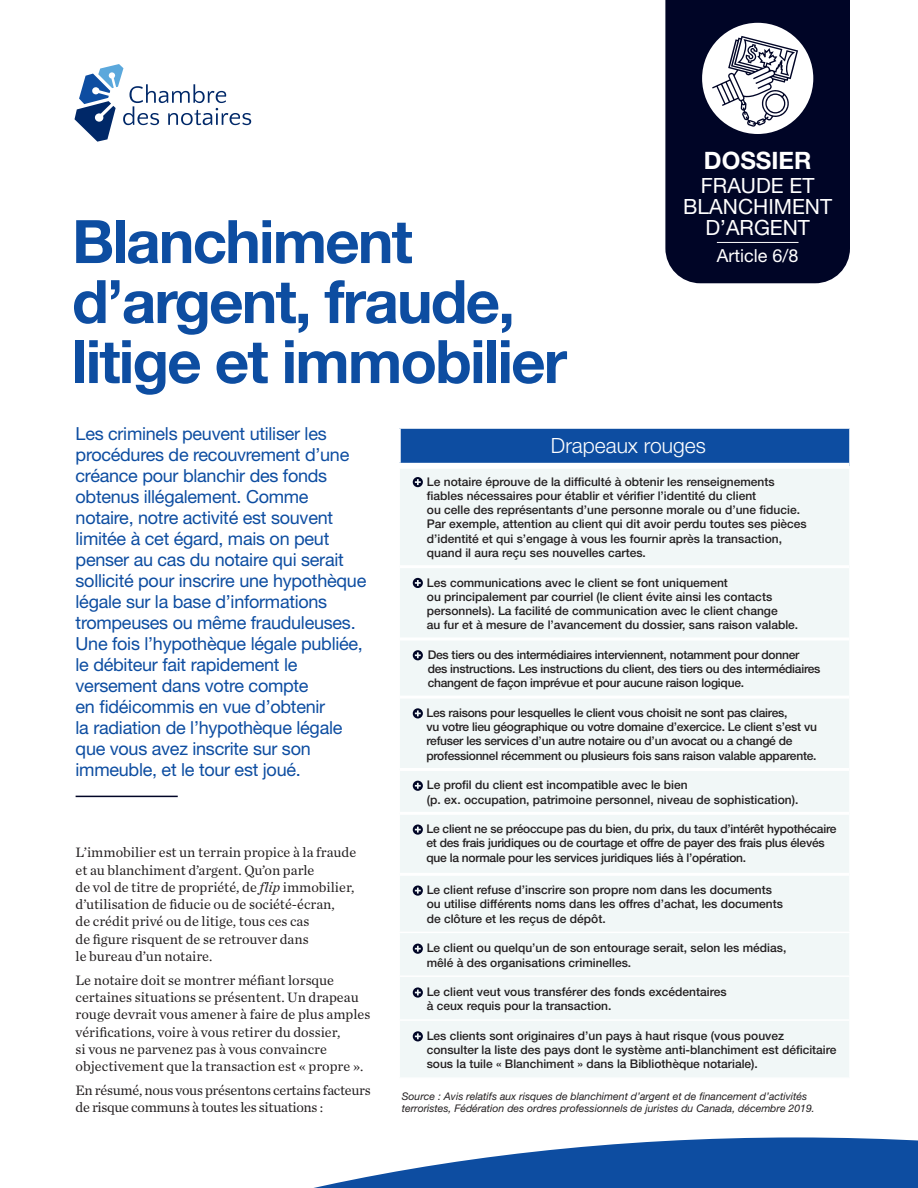
<style>
.page{position:relative;width:918px;height:1188px;background:#fff}
.page>*{position:absolute;margin:0;border:0;box-sizing:border-box;transform-origin:0 0}
._01-Titre_Lead_Helv{font:700 60px/60px "Helvetica Neue";letter-spacing:-.03em;color:#0d4da1}
._02-Texte_encadré_ro{font:700 24px "Helvetica Neue LT Std";color:#fff}
._02-Texte_encadré_ro-2{font:21px/21px "Helvetica Neue LT Std";color:#fff;text-align:center}
._02-Texte_encadré_ro-3{font:300 21px "Helvetica Neue LT Std";color:#fff}
._00-Texte_intro{font:18px/21px "Helvetica Neue LT Std";letter-spacing:-.015em;color:#0d4da1}
._02-Texte_encadré_ro-4{font:18px "Helvetica Neue LT Std";color:#fff}
._00-Texte_courant_dr{font:14.25px/17.2px "Chronicle Text G1";color:#231f20}
._00-Texte_courant_dr-2{font:14.25px/17.2px "Chronicle Text G1";letter-spacing:-.02em;color:#231f20}
._02-Texte_encadré_ro-5{font:500 12px/14.2px "Helvetica Neue LT Std";color:#231f20}
._02-Texte_encadré_ro-6{font:500 12px/14.2px "Helvetica Neue LT Std";letter-spacing:-.02em;color:#231f20}
._00-Sources{font:italic 10.5px/12px "Helvetica Neue LT Std";color:#231f20}
.s1{font-style:italic}
</style>
<div class="page">
<svg style="left:314px;top:1137px;width:604px;height:51px"></svg>
<svg style="left:75px;top:64px;width:176px;height:78px"></svg>
<hr style="left:76px;top:796px;width:102px;height:1px;background:#000526">
<div style="left:665px;top:0;width:185px;height:283px;background:#000526"></div>
<hr style="left:717px;top:242px;width:82px;height:1px;background:#fff">
<div style="left:702px;top:23px;width:111px;height:111px;background:#fff;border-radius:50%"></div>
<svg style="left:712px;top:36px;width:86px;height:91px"></svg>
<div style="left:399px;top:428px;width:451px;height:38px;background:#0d4da1"></div>
<div style="left:400px;top:469px;width:449px;height:608px;background:#f1f7f7"></div>
<hr style="left:398px;top:427px;width:453px;height:2px;background:#fff">
<hr style="left:849px;top:429px;width:2px;height:37px;background:#fff">
<hr style="left:398px;top:429px;width:3px;height:34px;background:#fff">
<hr style="left:398px;top:932px;width:453px;height:1px;background:#fff">
<hr style="left:398px;top:975px;width:453px;height:2px;background:#fff">
<hr style="left:398px;top:1019px;width:453px;height:2px;background:#fff">
<hr style="left:400px;top:565px;width:449px;height:3px;background:#fff">
<hr style="left:400px;top:638px;width:449px;height:3px;background:#fff">
<hr style="left:400px;top:696px;width:449px;height:3px;background:#fff">
<hr style="left:400px;top:768px;width:449px;height:3px;background:#fff">
<hr style="left:400px;top:812px;width:449px;height:3px;background:#fff">
<hr style="left:400px;top:873px;width:449px;height:3px;background:#fff">
<div style="left:398px;top:463px;width:451px;height:6px;background:#fff"></div>
<svg style="left:413px;top:477px;width:10px;height:10px"></svg>
<svg style="left:413px;top:578px;width:10px;height:10px"></svg>
<svg style="left:413px;top:650px;width:10px;height:10px"></svg>
<svg style="left:413px;top:708px;width:10px;height:10px"></svg>
<svg style="left:413px;top:781px;width:10px;height:10px"></svg>
<svg style="left:413px;top:825px;width:10px;height:10px"></svg>
<svg style="left:413px;top:886px;width:10px;height:10px"></svg>
<svg style="left:413px;top:944px;width:10px;height:10px"></svg>
<svg style="left:413px;top:987px;width:10px;height:11px"></svg>
<svg style="left:413px;top:1031px;width:10px;height:10px"></svg>
<p class="_02-Texte_encadré_ro" style="left:704px;top:146px;width:109px">DOSSIER</p>
<p class="_02-Texte_encadré_ro-2" style="left:683px;top:175px;width:150px">FRAUDE ET<br>BLANCHIMENT<br>D’ARGENT</p>
<p class="_02-Texte_encadré_ro-4" style="left:717px;top:245px;width:83px">Article 6/8</p>
<p class="_01-Titre_Lead_Helv" style="left:72px;top:213px;width:497px">Blanchiment d’argent, fraude, litige et immobilier</p>
<p class="_00-Texte_intro" style="left:76px;top:423px;width:292px">Les criminels peuvent utiliser les procédures de recouvrement d’une créance pour blanchir des fonds obtenus illégalement. Comme notaire, notre activité est souvent limitée à cet égard, mais on peut penser au cas du notaire qui serait sollicité pour inscrire une hypothèque légale sur la base d’informations trompeuses ou même frauduleuses.<br>Une fois l’hypothèque légale publiée, le débiteur fait rapidement le versement dans votre compte<br>en fidéicommis en vue d’obtenir<br>la radiation de l’hypothèque légale que vous avez inscrite sur son immeuble, et le tour est joué.</p>
<p class="_02-Texte_encadré_ro-3" style="left:551px;top:433px;width:156px">Drapeaux rouges</p>
<p class="_02-Texte_encadré_ro-5" style="left:427px;top:474px;width:381px">Le notaire éprouve de la difficulté à obtenir les renseignements fiables nécessaires pour établir et vérifier l’identité du client<br>ou celle des représentants d’une personne morale ou d’une fiducie.<br>Par exemple, attention au client qui dit avoir perdu toutes ses pièces d’identité et qui s’engage à vous les fournir après la transaction, quand il aura reçu ses nouvelles cartes.</p>
<p class="_02-Texte_encadré_ro-5" style="left:427px;top:575px;width:373px">Les communications avec le client se font uniquement<br>ou principalement par courriel (le client évite ainsi les contacts personnels). La facilité de communication avec le client change<br>au fur et à mesure de l’avancement du dossier, sans raison valable.</p>
<p class="_02-Texte_encadré_ro-6" style="left:428px;top:647px;width:394px">Des tiers ou des intermédiaires interviennent, notamment pour donner des instructions. Les instructions du client, des tiers ou des intermédiaires changent de façon imprévue et pour aucune raison logique.</p>
<p class="_02-Texte_encadré_ro-6" style="left:426px;top:705px;width:392px">Les raisons pour lesquelles le client vous choisit ne sont pas claires,<br>vu votre lieu géographique ou votre domaine d’exercice. Le client s’est vu refuser les services d’un autre notaire ou d’un avocat ou a changé de professionnel récemment ou plusieurs fois sans raison valable apparente.</p>
<p class="_02-Texte_encadré_ro-5" style="left:427px;top:778px;width:373px">Le profil du client est incompatible avec le bien<br>(p. ex. occupation, patrimoine personnel, niveau de sophistication).</p>
<p class="_02-Texte_encadré_ro-6" style="left:426px;top:822px;width:412px">Le client ne se préoccupe pas du bien, du prix, du taux d’intérêt hypothécaire et des frais juridiques ou de courtage et offre de payer des frais plus élevés que la normale pour les services juridiques liés à l’opération.</p>
<p class="_02-Texte_encadré_ro-5" style="left:427px;top:883px;width:358px">Le client refuse d’inscrire son propre nom dans les documents ou utilise différents noms dans les offres d’achat, les documents de clôture et les reçus de dépôt.</p>
<p class="_02-Texte_encadré_ro-5" style="left:427px;top:941px;width:361px">Le client ou quelqu’un de son entourage serait, selon les médias, mêlé à des organisations criminelles.</p>
<p class="_02-Texte_encadré_ro-5" style="left:427px;top:985px;width:301px">Le client veut vous transférer des fonds excédentaires à ceux requis pour la transaction.</p>
<p class="_02-Texte_encadré_ro-5" style="left:427px;top:1028px;width:411px">Les clients sont originaires d’un pays à haut risque (vous pouvez consulter la liste des pays dont le système anti-blanchiment est déficitaire sous la tuile « Blanchiment » dans la Bibliothèque notariale).</p>
<p class="_00-Sources" style="left:402px;top:1090px;width:415px">Source : Avis relatifs aux risques de blanchiment d’argent et de financement d’activités terroristes, Fédération des ordres professionnels de juristes du Canada, décembre 2019.</p>
<p class="_00-Texte_courant_dr" style="left:76px;top:843px;width:282px">L’immobilier est un terrain propice à la fraude et au blanchiment d’argent. Qu’on parle<br>de vol de titre de propriété, de <span class="s1">flip</span> immobilier, d’utilisation de fiducie ou de société-écran,<br>de crédit privé ou de litige, tous ces cas<br>de figure risquent de se retrouver dans<br>le bureau d’un notaire.</p>
<p class="_00-Texte_courant_dr" style="left:76px;top:971px;width:296px">Le notaire doit se montrer méfiant lorsque certaines situations se présentent. Un drapeau rouge devrait vous amener à faire de plus amples vérifications, voire à vous retirer du dossier,<br>si vous ne parvenez pas à vous convaincre objectivement que la transaction est « propre ».</p>
<p class="_00-Texte_courant_dr-2" style="left:76px;top:1081px;width:297px">En résumé, nous vous présentons certains facteurs de risque communs à toutes les situations :</p>
</div>
